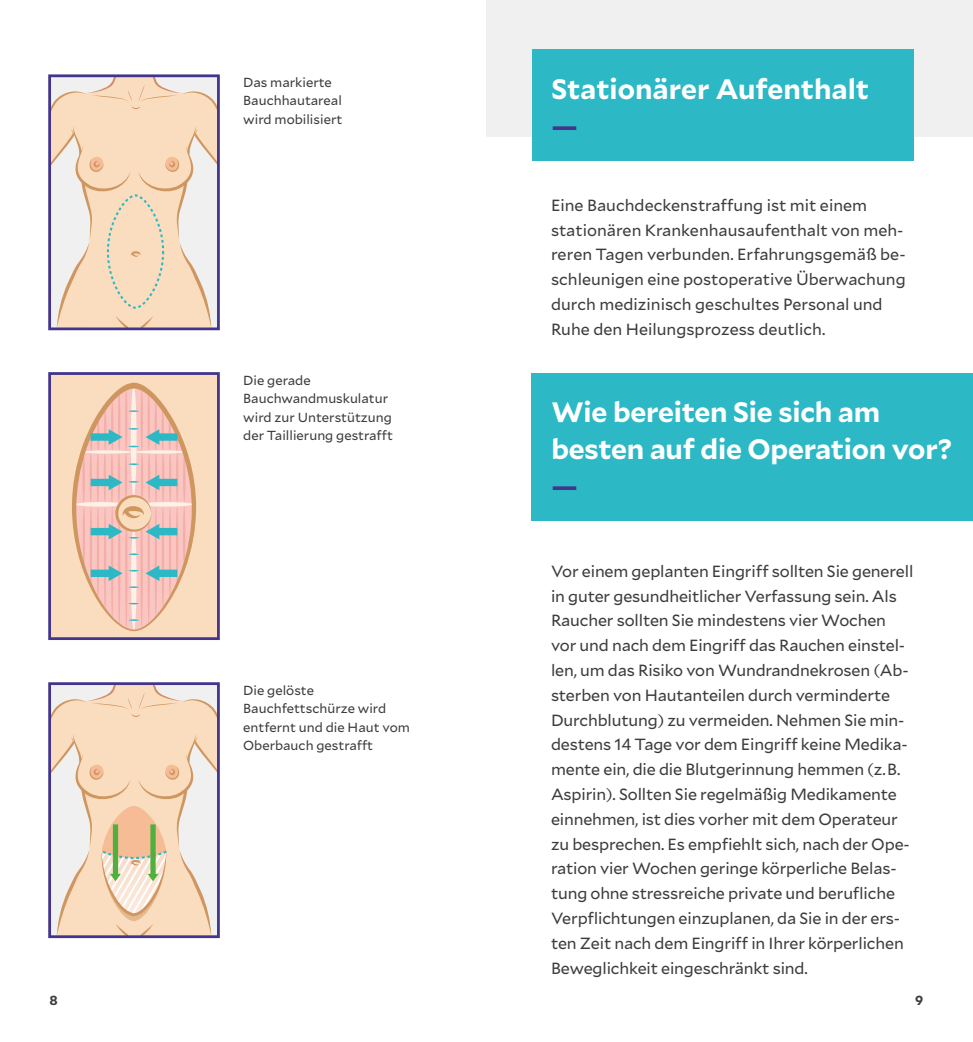
<style>
.page{position:relative;width:973px;height:1042px;background:#fff}
.page>*{position:absolute;margin:0;border:0;box-sizing:border-box;transform-origin:0 0}
.t1{font:700 28px/37.3px "Mallory";letter-spacing:-.01em;color:#fff}
.t2{font:700 28px "Mallory";color:#43358b}
.t3{font:16.1px/24.8px "Mallory";letter-spacing:-.01em;color:#3c3c3b}
.t4{font:13.12px/18.6px "Mallory";color:#3c3c3b}
.t5{font:700 13.12px "Mallory";color:#3c3c3b}
</style>
<div class="page">
<div style="left:486px;top:0;width:486px;height:136px;background:#f0f0f0"></div>
<div style="left:531px;top:50px;width:382px;height:111px;background:#2db8c5"></div>
<div style="left:531px;top:373px;width:441px;height:148px;background:#2db8c5"></div>
<svg style="left:52px;top:686px;width:164px;height:248px"></svg>
<div style="left:48px;top:682px;width:172px;height:256px;border:3px solid #43358b"></div>
<div style="left:50px;top:373px;width:168px;height:265px;background:#faddbf"></div>
<svg style="left:72px;top:383px;width:124px;height:248px"></svg>
<div style="left:48px;top:372px;width:172px;height:268px;border:3px solid #43358b"></div>
<svg style="left:52px;top:78px;width:164px;height:248px"></svg>
<div style="left:48px;top:74px;width:172px;height:256px;border:3px solid #43358b"></div>
<p class="t4" style="left:243px;top:72px;width:101px">Das markierte<br>Bauchhautareal wird mobilisiert</p>
<p class="t4" style="left:243px;top:370px;width:151px">Die gerade<br>Bauchwandmuskulatur wird zur Unterstützung der Taillierung gestrafft</p>
<p class="t4" style="left:243px;top:680px;width:168px">Die gelöste<br>Bauchfettschürze wird entfernt und die Haut vom<br>Oberbauch gestrafft</p>
<h1 class="t1" style="left:551px;top:69px;width:319px">Stationärer Aufenthalt</h1>
<h1 class="t2" style="left:551px;top:105px;width:28px">—</h1>
<p class="t3" style="left:551px;top:192px;width:356px">Eine Bauchdeckenstraffung ist mit einem stationären Krankenhausaufenthalt von meh&shy;reren Tagen verbunden. Erfahrungsgemäß be&shy;schleunigen eine postoperative Überwachung durch medizinisch geschultes Personal und Ruhe den Heilungsprozess deutlich.</p>
<h1 class="t1" style="left:551px;top:391px;width:402px">Wie bereiten Sie sich am besten auf die Operation vor?</h1>
<h1 class="t2" style="left:551px;top:465px;width:28px">—</h1>
<p class="t3" style="left:551px;top:558px;width:364px">Vor einem geplanten Eingriff sollten Sie generell in guter gesundheitlicher Verfassung sein. Als Raucher sollten Sie mindestens vier Wochen vor und nach dem Eingriff das Rauchen einstel&shy;len, um das Risiko von Wundrandnekrosen (Ab&shy;sterben von Hautanteilen durch verminderte Durchblutung) zu vermeiden. Nehmen Sie min&shy;destens 14 Tage vor dem Eingriff keine Medika&shy;mente ein, die die Blutgerinnung hemmen (z.B.<br>Aspirin). Sollten Sie regelmäßig Medikamente einnehmen, ist dies vorher mit dem Operateur zu besprechen. Es empfiehlt sich, nach der Ope&shy;ration vier Wochen geringe körperliche Belas&shy;tung ohne stressreiche private und berufliche Verpflichtungen einzuplanen, da Sie in der ers&shy;ten Zeit nach dem Eingriff in Ihrer körperlichen Beweglichkeit eingeschränkt sind.</p>
<p class="t5" style="left:50px;top:990px;width:10px">8</p>
<p class="t5" style="left:915px;top:990px;width:10px">9</p>
</div>
